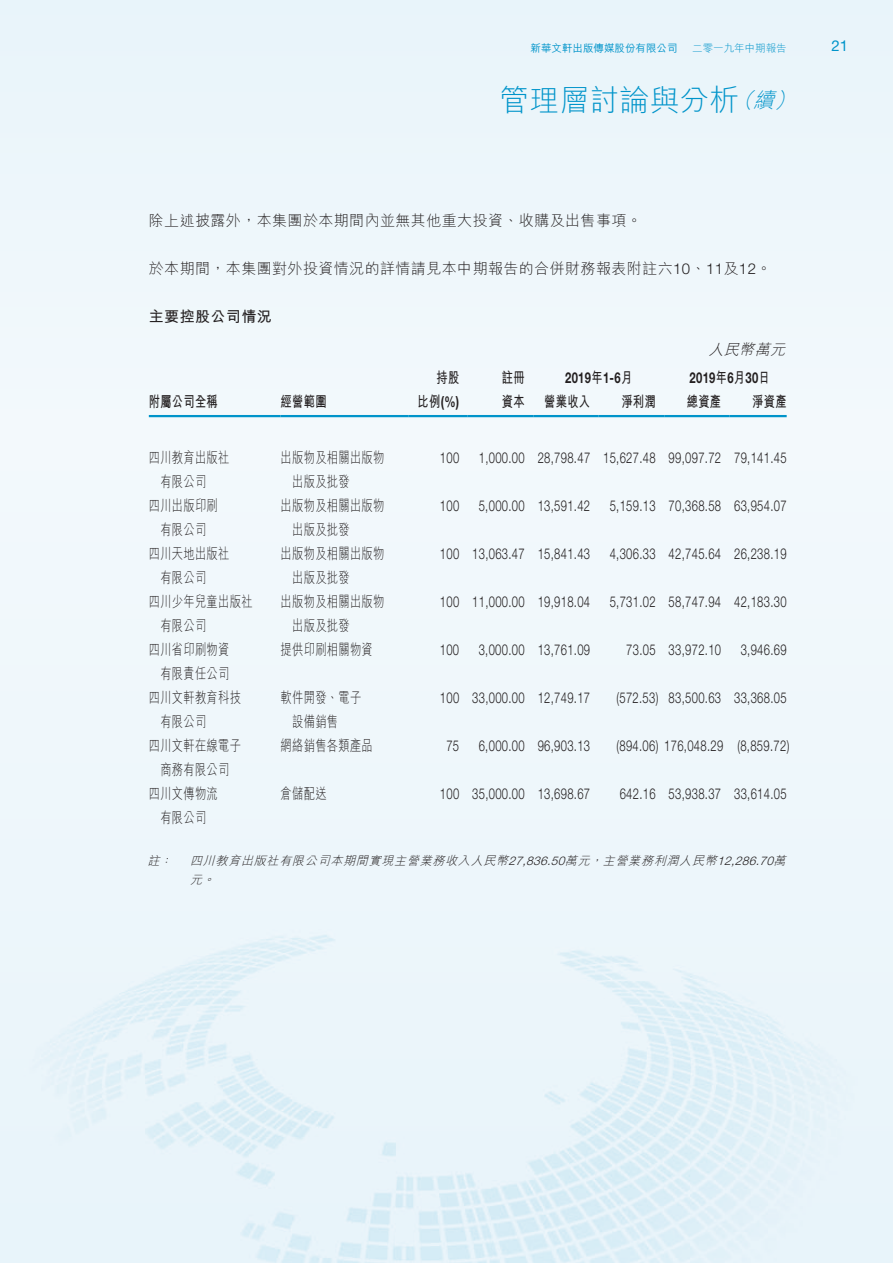
<style>
.page{position:relative;width:893px;height:1263px;background:#e8f4fa}
.page>*{position:absolute;margin:0;border:0;box-sizing:border-box;transform-origin:0 0}
.t1{font:300 30px "M Hei HK";color:#0094ca}
.t2{font:300 15px "Helvetica Neue LT Std";letter-spacing:.03em;color:#231f20;scale:.75 1}
.t3{font:300 15px/24px "M Hei HK";letter-spacing:.03em;color:#231f20;scale:.75 1}
.t4{font:300 15px "M Hei HK";letter-spacing:.03em;color:#231f20}
.t5{font:700 15px/24px "M Hei HK";letter-spacing:.03em;color:#231f20;scale:.75 1}
.t6{font:700 15px "Helvetica Neue LT Std";letter-spacing:.03em;color:#231f20;scale:.75 1}
.t7{font:700 15px "M Hei HK";letter-spacing:.03em;color:#231f20}
.t8{font:italic 300 15px "M Hei HK";color:#231f20}
.t9{font:15px "Helvetica Neue LT Std";color:#0094ca}
.t10{font:italic 300 12px/19.5px "M Hei HK";color:#231f20}
.t11{font:500 10.5px "M Hei HK";color:#0094ca}
.t12{font:300 10.5px "M Hei HK";color:#0094ca}
.s1{font-style:italic;font-size:21px}
.s2{font-family:"Helvetica Neue LT Std"}
.s3{font-family:"M Hei HK"}
</style>
<div class="page">
<hr style="left:149px;top:415px;width:132px;height:2px;background:#0094ca">
<hr style="left:281px;top:415px;width:127px;height:2px;background:#0094ca">
<hr style="left:408px;top:415px;width:60px;height:2px;background:#0094ca">
<hr style="left:468px;top:415px;width:65px;height:2px;background:#0094ca">
<hr style="left:533px;top:415px;width:66px;height:2px;background:#0094ca">
<hr style="left:599px;top:415px;width:65px;height:2px;background:#0094ca">
<hr style="left:664px;top:415px;width:66px;height:2px;background:#0094ca">
<hr style="left:730px;top:415px;width:57px;height:2px;background:#0094ca">
<p class="t11" style="left:531px;top:40px;width:148px">新華文軒出版傳媒股份有限公司</p>
<p class="t12" style="left:692px;top:41px;width:96px">二零一九年中期報告</p>
<p class="t9" style="left:831px;top:36px;width:18px">21</p>
<h1 class="t1" style="left:499px;top:79px;width:305px">管理層討論與分析<span class="s1">（續）</span></h1>
<p class="t4" style="left:149px;top:210px;width:495px">除上述披露外，本集團於本期間內並無其他重大投資、收購及出售事項。</p>
<p class="t4" style="left:149px;top:258px;width:624px">於本期間，本集團對外投資情況的詳情請見本中期報告的合併財務報表附註六<span class="s2">10</span>、<span class="s2">11</span>及<span class="s2">12</span>。</p>
<p class="t7" style="left:149px;top:306px;width:124px">主要控股公司情況</p>
<p class="t8" style="left:708px;top:338px;width:84px">人民幣萬元</p>
<p class="t5" style="left:149px;top:388px;width:94px">附屬公司全稱</p>
<p class="t5" style="left:281px;top:388px;width:63px">經營範圍</p>
<p class="t5" style="left:502px;top:364px;width:32px">註冊資本</p>
<p class="t6" style="left:565px;top:368px;width:91px">2019<span class="s3">年</span>1-6<span class="s3">月</span></p>
<p class="t6" style="left:689px;top:368px;width:109px">2019<span class="s3">年</span>6<span class="s3">月</span>30<span class="s3">日</span></p>
<p class="t5" style="left:436px;top:364px;width:32px">持股</p>
<p class="t6" style="left:418px;top:392px;width:57px"><span class="s3">比例</span>(%)</p>
<p class="t5" style="left:544px;top:388px;width:63px">營業收入</p>
<p class="t5" style="left:621px;top:388px;width:47px">淨利潤</p>
<p class="t5" style="left:687px;top:388px;width:47px">總資產</p>
<p class="t5" style="left:752px;top:388px;width:47px">淨資產</p>
<p class="t3" style="left:160px;top:445px;width:94px;text-indent:-12px">四川教育出版社有限公司</p>
<p class="t3" style="left:292px;top:445px;width:124px;text-indent:-12px">出版物及相關出版物出版及批發</p>
<p class="t2" style="left:440px;top:449px;width:27px">100</p>
<p class="t2" style="left:479px;top:449px;width:412px">1,000.00 28,798.47 15,627.48 99,097.72 79,141.45</p>
<p class="t3" style="left:149px;top:493px;width:94px;text-align:center">四川出版印刷有限公司</p>
<p class="t3" style="left:292px;top:493px;width:124px;text-indent:-12px">出版物及相關出版物出版及批發</p>
<p class="t2" style="left:440px;top:497px;width:27px">100</p>
<p class="t2" style="left:479px;top:497px;width:150px">5,000.00 13,591.42</p>
<p class="t2" style="left:610px;top:497px;width:237px">5,159.13 70,368.58 63,954.07</p>
<p class="t3" style="left:160px;top:541px;width:94px;text-indent:-12px">四川天地出版社有限公司</p>
<p class="t3" style="left:292px;top:541px;width:124px;text-indent:-12px">出版物及相關出版物出版及批發</p>
<p class="t2" style="left:440px;top:545px;width:202px">100 13,063.47 15,841.43</p>
<p class="t2" style="left:610px;top:545px;width:237px">4,306.33 42,745.64 26,238.19</p>
<p class="t3" style="left:160px;top:589px;width:124px;text-indent:-12px">四川少年兒童出版社有限公司</p>
<p class="t3" style="left:292px;top:589px;width:124px;text-indent:-12px">出版物及相關出版物出版及批發</p>
<p class="t2" style="left:440px;top:593px;width:202px">100 11,000.00 19,918.04</p>
<p class="t2" style="left:610px;top:593px;width:237px">5,731.02 58,747.94 42,183.30</p>
<p class="t3" style="left:149px;top:637px;width:109px;text-align:right">四川省印刷物資有限責任公司</p>
<p class="t3" style="left:281px;top:637px;width:124px">提供印刷相關物資</p>
<p class="t2" style="left:440px;top:641px;width:27px">100</p>
<p class="t2" style="left:479px;top:641px;width:150px">3,000.00 13,761.09</p>
<p class="t2" style="left:626px;top:641px;width:128px">73.05 33,972.10</p>
<p class="t2" style="left:741px;top:641px;width:63px">3,946.69</p>
<p class="t3" style="left:160px;top:685px;width:109px;text-indent:-12px">四川文軒教育科技有限公司</p>
<p class="t3" style="left:292px;top:685px;width:94px;text-indent:-12px">軟件開發、電子設備銷售</p>
<p class="t2" style="left:440px;top:689px;width:202px">100 33,000.00 12,749.17</p>
<p class="t2" style="left:616px;top:689px;width:229px">(572.53) 83,500.63 33,368.05</p>
<p class="t3" style="left:149px;top:733px;width:124px;text-align:center">四川文軒在線電子商務有限公司</p>
<p class="t3" style="left:281px;top:733px;width:124px">網絡銷售各類產品</p>
<p class="t2" style="left:446px;top:737px;width:19px">75</p>
<p class="t2" style="left:479px;top:737px;width:150px">6,000.00 96,903.13</p>
<p class="t2" style="left:616px;top:737px;width:232px">(894.06) 176,048.29 (8,859.72)</p>
<p class="t3" style="left:149px;top:781px;width:94px;text-align:center">四川文傳物流有限公司</p>
<p class="t3" style="left:281px;top:781px;width:63px">倉儲配送</p>
<p class="t2" style="left:440px;top:785px;width:202px">100 35,000.00 13,698.67</p>
<p class="t2" style="left:620px;top:785px;width:224px">642.16 53,938.37 33,614.05</p>
<p class="t10" style="left:190px;top:850px;width:601px;text-indent:-43px">註： 四川教育出版社有限公司本期間實現主營業務收入人民幣<span class="s2">27,836.50</span>萬元，主營業務利潤人民幣<span class="s2">12,286.70</span>萬元。</p>
</div>
